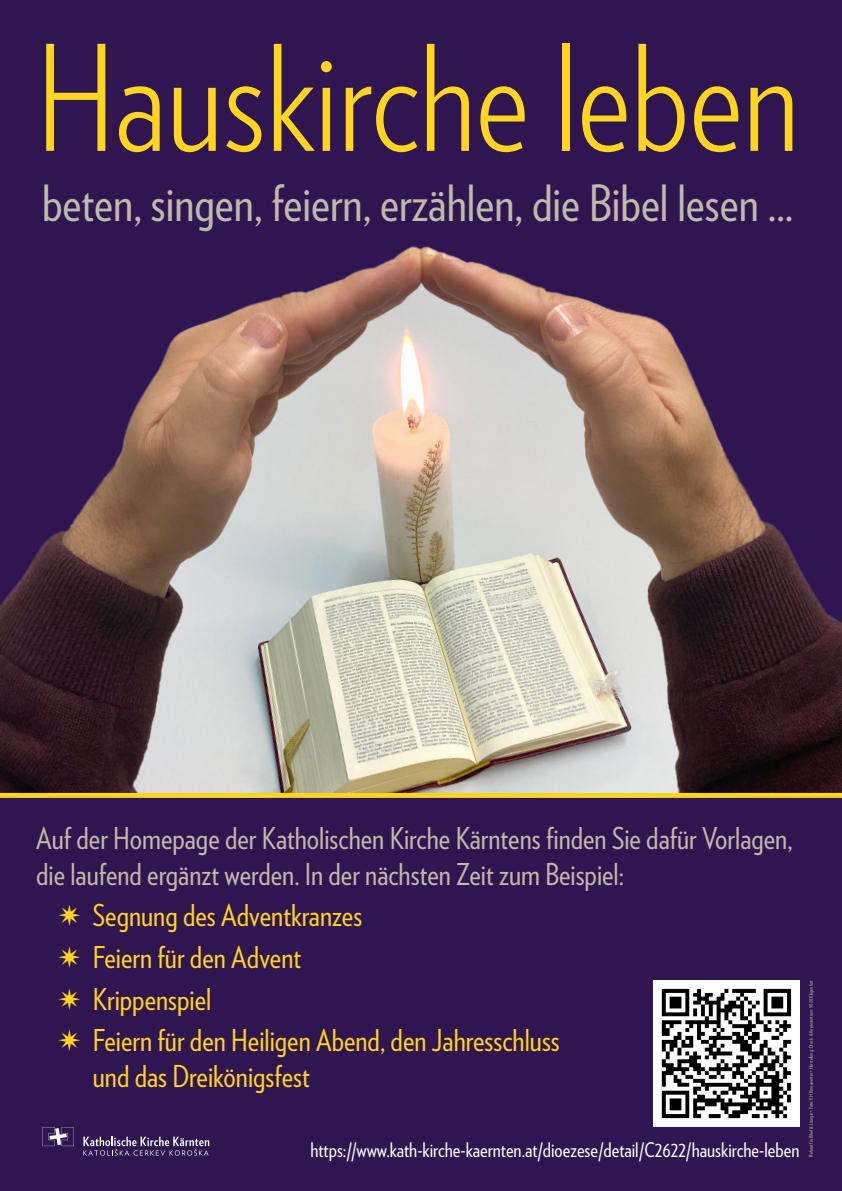
<style>
.page{position:relative;width:842px;height:1191px;background:#301650}
.page>*{position:absolute;margin:0;border:0;box-sizing:border-box;transform-origin:0 0}
.t1{font:300 146px "Verlag Condensed";color:#ffd520}
.t2{font:49.8px "Verlag Condensed";color:#c0baac}
.t3{font:30px/36px "Verlag Condensed";color:#c0baac}
.t4{font:30px/41.7px "Verlag Condensed";color:#ffd520}
.t5{font:20px "Verlag Condensed";color:#fff}
.t6{font:5.2px "Verlag Condensed";color:#c0baac}
</style>
<div class="page">
<div style="left:653px;top:980px;width:146px;height:147px;background:#fff"></div>
<img style="left:661px;top:988px;width:131px;height:131px">
<img style="left:0;top:246px;width:842px;height:547px">
<div style="left:0;top:793px;width:842px;height:5px;background:#ffd520"></div>
<svg style="left:42px;top:1127px;width:32px;height:19px"></svg>
<svg style="left:83px;top:1136px;width:126px;height:19px"></svg>
<h1 class="t1" style="left:36px;top:-1px;width:765px">Hauskirche leben</h1>
<h2 class="t2" style="left:42px;top:168px;width:753px">beten, singen, feiern, erzählen, die Bibel lesen ...</h2>
<p class="t3" style="left:36px;top:818px;width:758px">Auf der Homepage der Katholischen Kirche Kärntens finden Sie dafür Vorlagen, die laufend ergänzt werden. In der nächsten Zeit zum Beispiel:</p>
<p class="t4" style="left:93px;top:893px;width:468px">Segnung des Adventkranzes<br>Feiern für den Advent<br>Krippenspiel<br>Feiern für den Heiligen Abend, den Jahresschluss</p>
<p class="t4" style="left:93px;top:1054px;width:218px">und das Dreikönigsfest</p>
<p class="t5" style="left:310px;top:1135px;width:490px">https://www.kath-kirche-kaernten.at/dioezese/detail/C2622/hauskirche-leben</p>
<p class="t6" style="left:807px;top:1156px;width:178px;rotate:-90deg">Referat für Bibel &amp; Liturgie • Foto: KH Kronawetter • Herstellung: Druck- &amp; Kopiezentrum, 9020 Klagenfurt</p>
</div>
